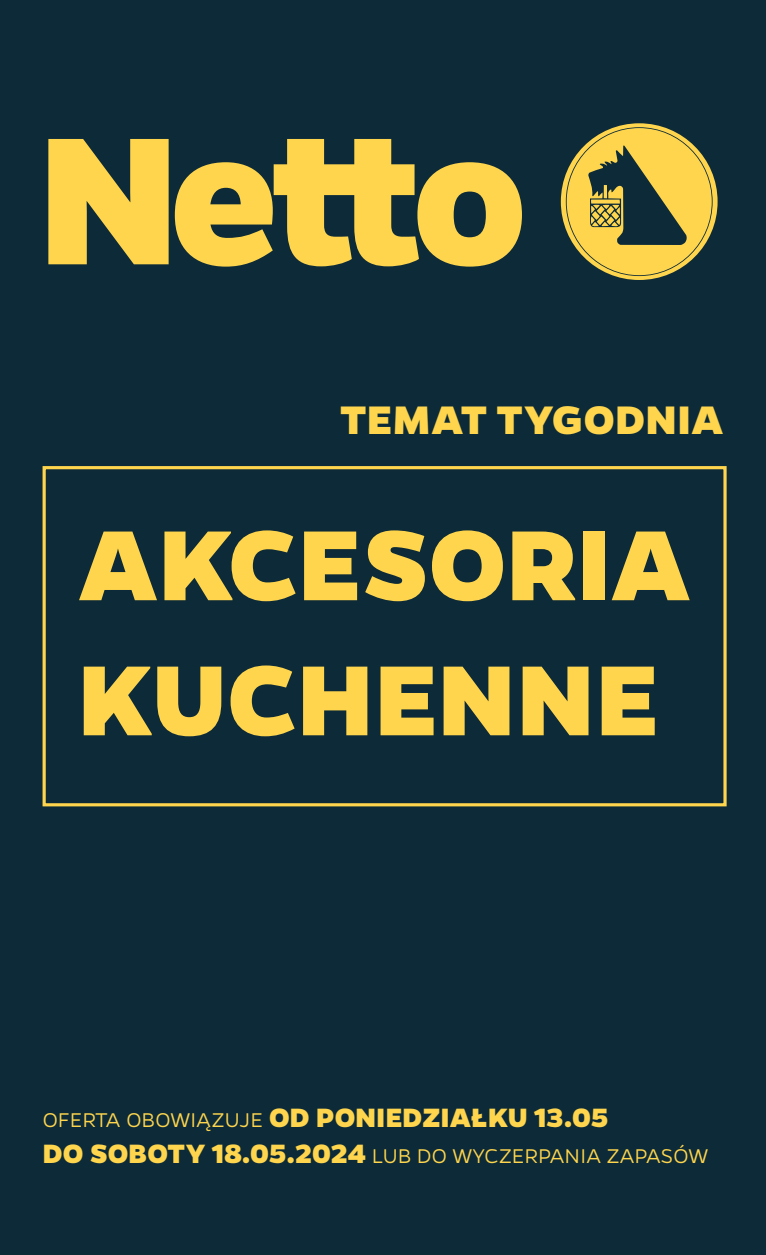
<style>
.page{position:relative;width:766px;height:1255px;background:#fff}
.page>*{position:absolute;margin:0;border:0;box-sizing:border-box;transform-origin:0 0}
.t1{font:800 112.5px/135px "Gentona Netto";letter-spacing:.01em;color:#fed54d}
.t2{font:800 45px "Gentona Netto";letter-spacing:.015em;color:#fed54d}
.t3{font:800 30px "Gentona Netto";letter-spacing:.01em;color:#fed54d}
.t4{font:300 22.5px "Gentona Netto";letter-spacing:.005em;color:#fed54d}
.s1{font-weight:300;font-size:22.5px}
.s2{font-weight:800;font-size:30px}
</style>
<div class="page">
<div style="left:0;top:0;width:765px;height:1254px;background:#0c2a38"></div>
<svg style="left:175px;top:139px;width:347px;height:127px"></svg>
<svg style="left:48px;top:139px;width:120px;height:125px"></svg>
<svg style="left:560px;top:123px;width:157px;height:157px"></svg>
<div style="left:43px;top:466px;width:683px;height:340px;border:3px solid #fed54d"></div>
<h2 class="t2" style="left:340px;top:394px;width:385px">TEMAT TYGODNIA</h2>
<h1 class="t1" style="left:78px;top:496px;width:613px">AKCESORIA<br>KUCHENNE</h1>
<h3 class="t3" style="left:43px;top:1100px;width:567px"><span class="s1">OFERTA OBOWIĄZUJE</span> OD PONIEDZIAŁKU 13.05</h3>
<p class="t4" style="left:43px;top:1143px;width:667px"><span class="s2">DO SOBOTY 18.05.2024</span> LUB DO WYCZERPANIA ZAPASÓW</p>
</div>
